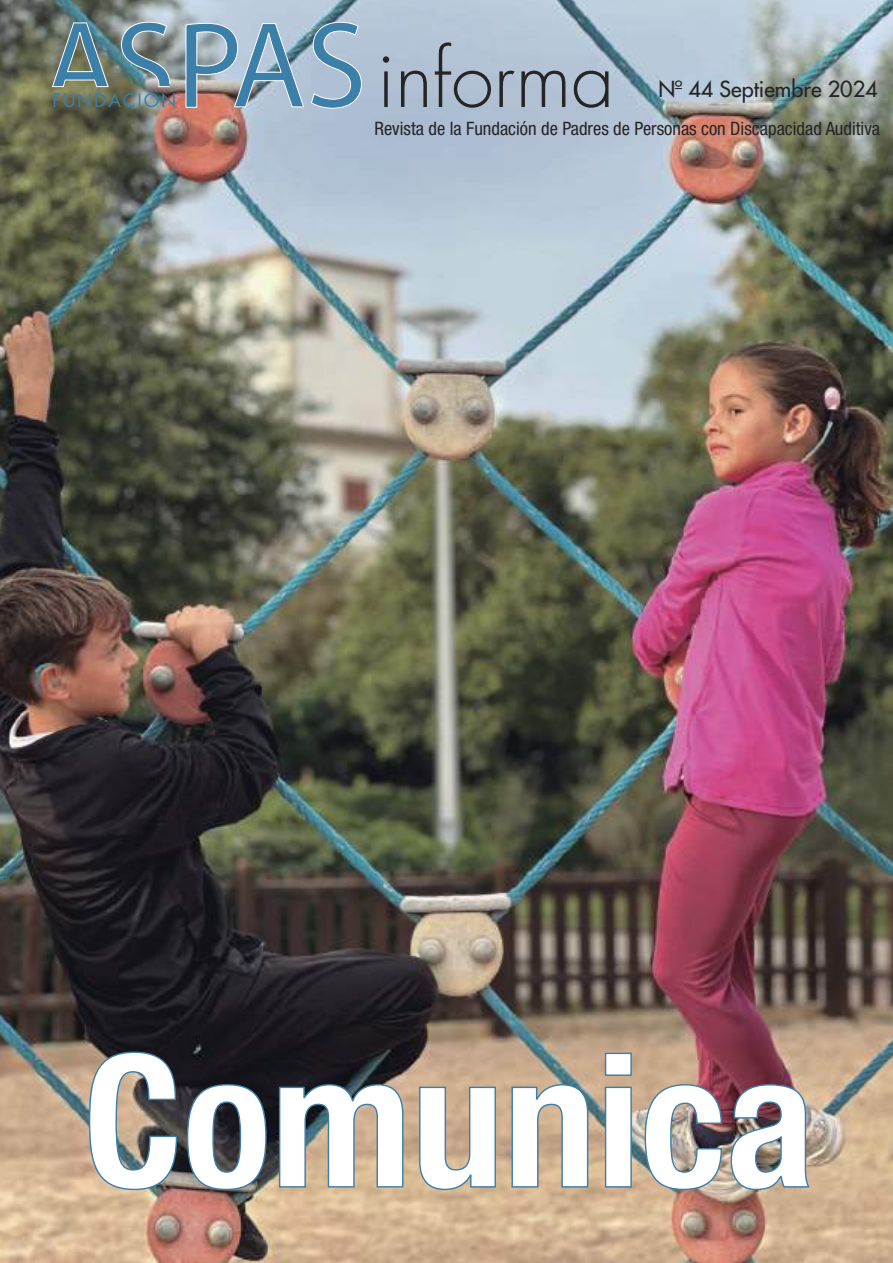
<style>
.page{position:relative;width:893px;height:1263px;background:#fff}
.page>*{position:absolute;margin:0;border:0;box-sizing:border-box;transform-origin:0 0}
.t1{font:700 condensed 184.8px "Helvetica Neue LT Std";color:#fff}
.t2{font:300 77.1px "Futura";color:#262526}
.t3{font:21.6px "Futura";color:#262526}
.t4{font:condensed 18.45px "Helvetica Neue LT Std";color:#262526}
.t5{font:18.15px "Futura";letter-spacing:.1em;color:#3c7fa9}
</style>
<div class="page">
<img style="left:0;top:0;width:893px;height:1263px">
<img style="left:88px;top:1051px;width:90px;height:140px">
<svg style="left:186px;top:1083px;width:81px;height:108px;background:#383a3f"></svg>
<div style="left:212px;top:1101px;width:29px;height:72px;border:1px solid #3c7fa9;border-radius:50%"></div>
<svg style="left:278px;top:1083px;width:126px;height:105px;background:#928778"></svg>
<svg style="left:418px;top:1086px;width:79px;height:105px;background:#c0aa91"></svg>
<svg style="left:511px;top:1052px;width:121px;height:136px;background:#b8a790"></svg>
<img style="left:644px;top:1083px;width:79px;height:108px">
<img style="left:730px;top:1083px;width:81px;height:108px">
<svg style="left:52px;top:22px;width:57px;height:65px;background:#68878d"></svg>
<svg style="left:121px;top:22px;width:50px;height:65px;background:#718e9a"></svg>
<svg style="left:185px;top:22px;width:177px;height:87px;background:#8fa9be"></svg>
<p class="t5" style="left:53px;top:92px;width:125px">FUNDACIÓN</p>
<h2 class="t2" style="left:377px;top:43px;width:239px">informa</h2>
<p class="t3" style="left:658px;top:78px;width:221px">Nº 44 Septiembre 2024</p>
<p class="t4" style="left:374px;top:120px;width:507px">Revista de la Fundación de Padres de Personas con Discapacidad Auditiva</p>
<h1 class="t1" style="left:83px;top:1055px;width:733px">Comunica</h1>
</div>
